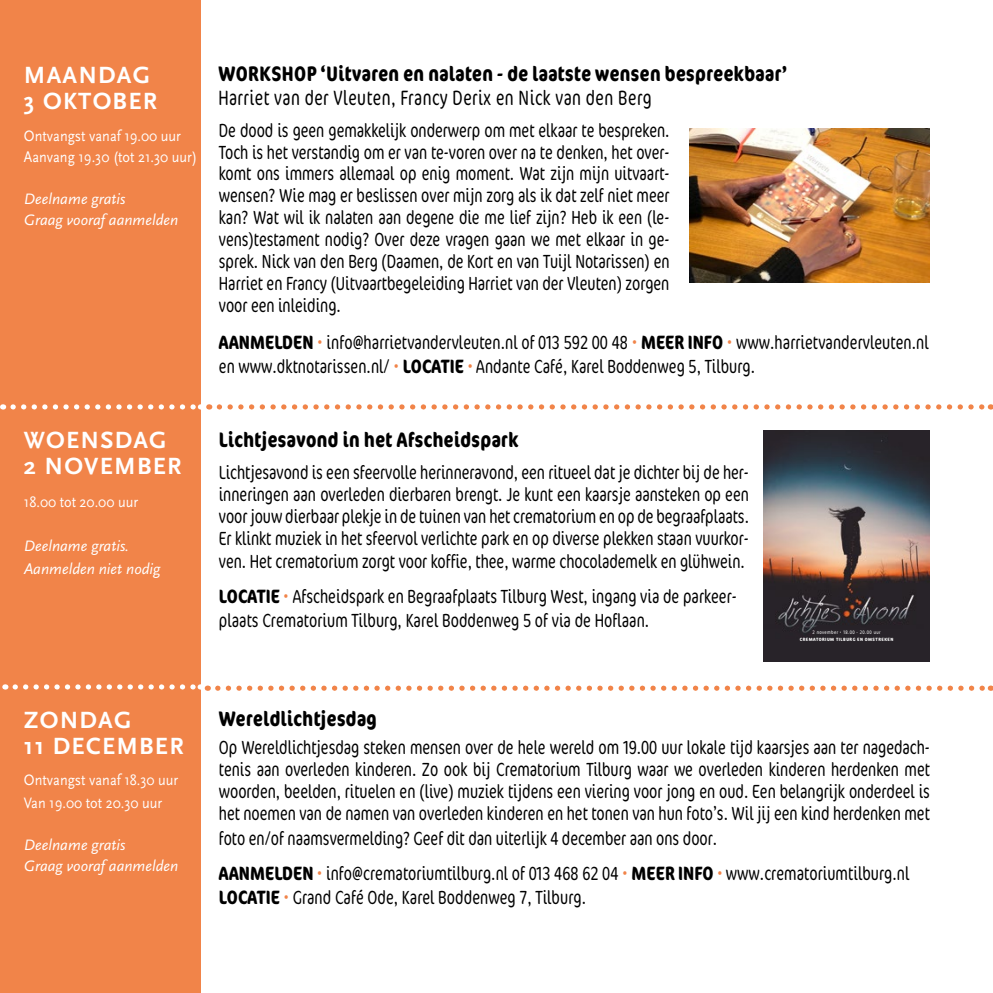
<style>
.page{position:relative;width:993px;height:993px;background:#fff}
.page>*{position:absolute;margin:0;border:0;box-sizing:border-box;transform-origin:0 0}
.t1{font:700 24.5px/26.2px "Scala Sans";letter-spacing:.05em;color:#fff}
.t2{font:700 condensed 21px "Cocon";letter-spacing:.025em;color:#000;scale:.9 1}
.t3{font:300 condensed 21px "Cocon";letter-spacing:.025em;color:#000;scale:.9 1}
.t4{font:300 condensed 19.25px/21.9px "Cocon";letter-spacing:.005em;color:#000;text-align:justify;scale:.9 1}
.t5{font:15.75px/22.8px "Scala Sans";color:#fff;scale:.9 1}
.t6{font:italic 15.75px/21px "Scala Sans";color:#fff}
.t7{font:300 condensed 5.08px "Cocon";letter-spacing:.075em;color:#fff}
.t8{font:700 condensed 4.73px "Cocon";letter-spacing:.1em;color:#fff}
.s1{font-weight:700}
.s2{color:#f18449}
</style>
<div class="page">
<img style="left:763px;top:430px;width:166px;height:231px">
<div style="left:0;top:0;width:200px;height:992px;background:#f18449"></div>
<svg style="left:13px;top:404px;width:188px;height:5px"></svg>
<svg style="left:219px;top:404px;width:765px;height:5px"></svg>
<svg style="left:15px;top:684px;width:186px;height:5px"></svg>
<svg style="left:218px;top:685px;width:766px;height:5px"></svg>
<img style="left:689px;top:128px;width:240px;height:155px">
<p class="t1" style="left:24px;top:62px;width:135px">MAANDAG<br>3 OKTOBER</p>
<p class="t5" style="left:24px;top:125px;width:194px;line-height:21px">Ontvangst vanaf 19.00 uur<br>Aanvang 19.30 (tot 21.30 uur)</p>
<p class="t6" style="left:24px;top:188px;width:156px">Deelname gratis<br>Graag vooraf aanmelden</p>
<p class="t1" style="left:24px;top:427px;width:159px">WOENSDAG<br>2 NOVEMBER</p>
<p class="t5" style="left:24px;top:491px;width:128px">18.00 tot 20.00 uur</p>
<p class="t6" style="left:24px;top:534px;width:138px;line-height:22.8px">Deelname gratis.<br>Aanmelden niet nodig</p>
<p class="t2" style="left:218px;top:61px;width:633px">WORKSHOP ‘Uitvaren en nalaten - de laatste wensen bespreekbaar’</p>
<p class="t3" style="left:218px;top:87px;width:483px">Harriet van der Vleuten, Francy Derix en Nick van den Berg</p>
<p class="t4" style="left:219px;top:120px;width:502px">De dood is geen gemakkelijk onderwerp om met elkaar te bespreken.<br>Toch is het verstandig om er van te-voren over na te denken, het over&shy;komt ons immers allemaal op enig moment. Wat zijn mijn uitvaart&shy;wensen? Wie mag er beslissen over mijn zorg als ik dat zelf niet meer kan? Wat wil ik nalaten aan degene die me lief zijn? Heb ik een (le&shy;vens)testament nodig? Over deze vragen gaan we met elkaar in ge&shy;sprek. Nick van den Berg (Daamen, de Kort en van Tuijl Notarissen) en Harriet en Francy (Uitvaartbegeleiding Harriet van der Vleuten) zorgen voor een inleiding.</p>
<p class="t4" style="left:219px;top:330px;width:789px;line-height:24.5px"><span class="s1">AANMELDEN</span> <span class="s2">•</span> info@harrietvandervleuten.nl of 013 592 00 48 <span class="s2">•</span> <span class="s1">MEER INFO</span> <span class="s2">•</span> www.harrietvandervleuten.nl en www.dktnotarissen.nl/ <span class="s2">•</span> <span class="s1">LOCATIE</span> <span class="s2">•</span> Andante Café, Karel Boddenweg 5, Tilburg.</p>
<p class="t2" style="left:219px;top:427px;width:334px">Lichtjesavond in het Afscheidspark</p>
<p class="t4" style="left:219px;top:462px;width:590px">Lichtjesavond is een sfeervolle herinneravond, een ritueel dat je dichter bij de her&shy;inneringen aan overleden dierbaren brengt. Je kunt een kaarsje aansteken op een voor jouw dierbaar plekje in de tuinen van het crematorium en op de begraafplaats.<br>Er klinkt muziek in het sfeervol verlichte park en op diverse plekken staan vuurkor&shy;ven. Het crematorium zorgt voor koffie, thee, warme chocolademelk en glühwein.</p>
<p class="t4" style="left:219px;top:584px;width:577px;line-height:24.5px"><span class="s1">LOCATIE</span> <span class="s2">•</span> Afscheidspark en Begraafplaats Tilburg West, ingang via de parkeer&shy;plaats Crematorium Tilburg, Karel Boddenweg 5 of via de Hoflaan.</p>
<p class="t7" style="left:812px;top:629px;width:70px">2 november • 18.00 - 20.00 uur</p>
<p class="t8" style="left:799px;top:636px;width:95px">CREMATORIUM TILBURG EN OMSTREKEN</p>
<p class="t1" style="left:24px;top:707px;width:161px">ZONDAG<br>11 DECEMBER</p>
<p class="t5" style="left:24px;top:769px;width:173px">Ontvangst vanaf 18.30 uur<br>Van 19.00 tot 20.30 uur</p>
<p class="t6" style="left:24px;top:834px;width:156px">Deelname gratis<br>Graag vooraf aanmelden</p>
<p class="t2" style="left:219px;top:705px;width:177px">Wereldlichtjesdag</p>
<p class="t4" style="left:219px;top:737px;width:791px">Op Wereldlichtjesdag steken mensen over de hele wereld om 19.00 uur lokale tijd kaarsjes aan ter nagedach&shy;tenis aan overleden kinderen. Zo ook bij Crematorium Tilburg waar we overleden kinderen herdenken met woorden, beelden, rituelen en (live) muziek tijdens een viering voor jong en oud. Een belangrijk onderdeel is het noemen van de namen van overleden kinderen en het tonen van hun foto’s. Wil jij een kind herdenken met</p>
<p class="t4" style="left:219px;top:821px;width:768px;line-height:35px">foto en/of naamsvermelding? Geef dit dan uiterlijk 4 december aan ons door.<br><span class="s1">AANMELDEN</span> <span class="s2">•</span> info@crematoriumtilburg.nl of 013 468 62 04 <span class="s2">•</span> <span class="s1">MEER INFO</span> <span class="s2">•</span> www.crematoriumtilburg.nl</p>
<p class="t4" style="left:219px;top:887px;width:409px"><span class="s1">LOCATIE</span> <span class="s2">•</span> Grand Café Ode, Karel Boddenweg 7, Tilburg.</p>
</div>
